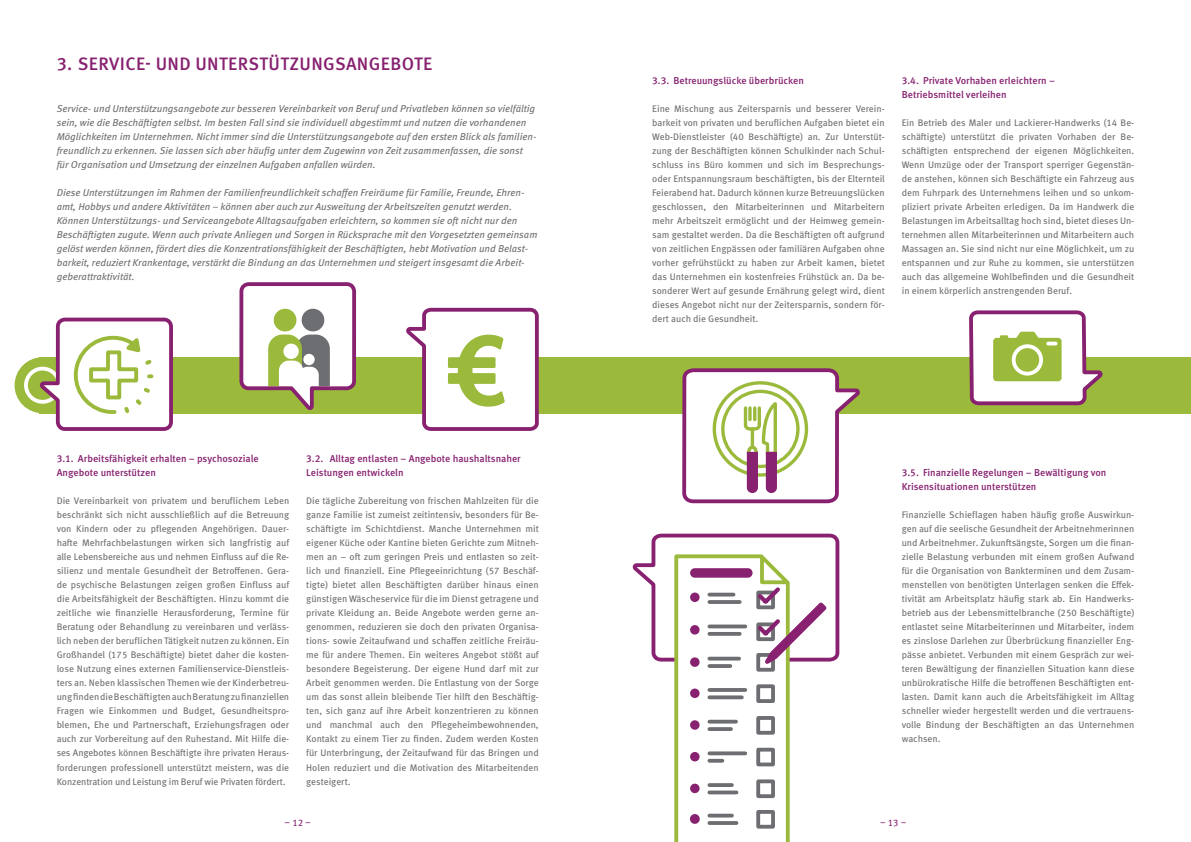
<style>
.page{position:relative;width:1191px;height:842px;background:#fff}
.page>*{position:absolute;margin:0;border:0;box-sizing:border-box;transform-origin:0 0}
.t1{font:500 18px "Meta Pro";letter-spacing:.02em;color:#872170}
.t2{font:italic 10px/14px "Meta Pro";color:#6d6e71}
.t3{font:500 10px/14px "Meta Pro";color:#872170}
.t4{font:9.5px/14px "Meta Pro";color:#6d6e71;text-align:justify}
.t5{font:9.5px "Meta Pro";color:#872170}
</style>
<div class="page">
<div style="left:40px;top:357px;width:1151px;height:56px;background:#9bba3c"></div>
<div style="left:15px;top:357px;width:56px;height:56px;background:#9bba3c;border-radius:50%"></div>
<svg style="left:26px;top:369px;width:33px;height:33px"></svg>
<div style="left:24px;top:367px;width:37px;height:37px;border:4px solid #fff;border-radius:50%"></div>
<svg style="left:403px;top:307px;width:137px;height:124px"></svg>
<svg style="left:239px;top:282px;width:117px;height:128px"></svg>
<svg style="left:969px;top:310px;width:134px;height:96px"></svg>
<svg style="left:1000px;top:335px;width:8px;height:6px"></svg>
<svg style="left:680px;top:368px;width:183px;height:136px"></svg>
<svg style="left:632px;top:533px;width:208px;height:309px"></svg>
<div style="left:690px;top:814px;width:9px;height:10px;border:5px solid #872170;border-radius:50%"></div>
<svg style="left:37px;top:317px;width:138px;height:114px"></svg>
<h1 class="t1" style="left:57px;top:50px;width:377px">3. SERVICE- UND UNTERSTÜTZUNGSANGEBOTE</h1>
<p class="t2" style="left:57px;top:101px;width:481px">Service- und Unterstützungsangebote zur besseren Vereinbarkeit von Beruf und Privatleben können so vielfältig sein, wie die Beschäftigten selbst. Im besten Fall sind sie individuell abgestimmt und nutzen die vorhandenen Möglichkeiten im Unternehmen. Nicht immer sind die Unterstützungsangebote auf den ersten Blick als familien&shy;freundlich zu erkennen. Sie lassen sich aber häufig unter dem Zugewinn von Zeit zusammenfassen, die sonst für Organisation und Umsetzung der einzelnen Aufgaben anfallen würden.</p>
<p class="t2" style="left:57px;top:185px;width:482px">Diese Unterstützungen im Rahmen der Familienfreundlichkeit schaffen Freiräume für Familie, Freunde, Ehren&shy;amt, Hobbys und andere Aktivitäten – können aber auch zur Ausweitung der Arbeitszeiten genutzt werden.<br>Können Unterstützungs- und Serviceangebote Alltagsaufgaben erleichtern, so kommen sie oft nicht nur den Beschäftigten zugute. Wenn auch private Anliegen und Sorgen in Rücksprache mit den Vorgesetzten gemeinsam gelöst werden können, fördert dies die Konzentrationsfähigkeit der Beschäftigten, hebt Motivation und Belast&shy;barkeit, reduziert Krankentage, verstärkt die Bindung an das Unternehmen und steigert insgesamt die Arbeit&shy;geberattraktivität.</p>
<p class="t3" style="left:57px;top:451px;width:204px">3.1. Arbeitsfähigkeit erhalten – psychosoziale<br>Angebote unterstützen</p>
<p class="t4" style="left:57px;top:493px;width:234px;text-align:left">Die Vereinbarkeit von privatem und beruflichem Leben beschränkt sich nicht ausschließlich auf die Betreuung von Kindern oder zu pflegenden Angehörigen. Dauer&shy;hafte Mehrfachbelastungen wirken sich langfristig auf alle Lebensbereiche aus und nehmen Einfluss auf die Re&shy;silienz und mentale Gesundheit der Betroffenen. Gera&shy;de psychische Belastungen zeigen großen Einfluss auf die Arbeitsfähigkeit der Beschäftigten. Hinzu kommt die zeitliche wie finanzielle Herausforderung, Termine für Beratung oder Behandlung zu vereinbaren und verläss&shy;lich neben der beruflichen Tätigkeit nutzen zu können. Ein Großhandel (175 Beschäftigte) bietet daher die kosten&shy;lose Nutzung eines externen Familienservice-Dienstleis&shy;ters an. Neben klassischen Themen wie der Kinderbetreu&shy;ung finden die Beschäftigten auch Beratung zu finanziellen Fragen wie Einkommen und Budget, Gesundheitspro&shy;blemen, Ehe und Partnerschaft, Erziehungsfragen oder auch zur Vorbereitung auf den Ruhestand. Mit Hilfe die&shy;ses Angebotes können Beschäftigte ihre privaten Heraus&shy;forderungen professionell unterstützt meistern, was die Konzentration und Leistung im Beruf wie Privaten fördert.</p>
<p class="t3" style="left:306px;top:451px;width:216px">3.2. Alltag entlasten – Angebote haushaltsnaher<br>Leistungen entwickeln</p>
<p class="t4" style="left:306px;top:493px;width:234px">Die tägliche Zubereitung von frischen Mahlzeiten für die ganze Familie ist zumeist zeitintensiv, besonders für Be&shy;schäftigte im Schichtdienst. Manche Unternehmen mit eigener Küche oder Kantine bieten Gerichte zum Mitneh&shy;men an – oft zum geringen Preis und entlasten so zeit&shy;lich und finanziell. Eine Pflegeeinrichtung (57 Beschäf&shy;tigte) bietet allen Beschäftigten darüber hinaus einen günstigen Wäscheservice für die im Dienst getragene und private Kleidung an. Beide Angebote werden gerne an&shy;genommen, reduzieren sie doch den privaten Organisa&shy;tions- sowie Zeitaufwand und schaffen zeitliche Freiräu&shy;me für andere Themen. Ein weiteres Angebot stößt auf besondere Begeisterung. Der eigene Hund darf mit zur Arbeit genommen werden. Die Entlastung von der Sorge um das sonst allein bleibende Tier hilft den Beschäftig&shy;ten, sich ganz auf ihre Arbeit konzentrieren zu können und manchmal auch den Pflegeheimbewohnenden, Kontakt zu einem Tier zu finden. Zudem werden Kosten für Unterbringung, der Zeitaufwand für das Bringen und Holen reduziert und die Motivation des Mitarbeitenden gesteigert.</p>
<p class="t3" style="left:652px;top:73px;width:153px">3.3. Betreuungslücke überbrücken</p>
<p class="t4" style="left:652px;top:101px;width:234px">Eine Mischung aus Zeitersparnis und besserer Verein&shy;barkeit von privaten und beruflichen Aufgaben bietet ein Web-Dienstleister (40 Beschäftigte) an. Zur Unterstüt&shy;zung der Beschäftigten können Schulkinder nach Schul&shy;schluss ins Büro kommen und sich im Besprechungs&shy;oder Entspannungsraum beschäftigten, bis der Elternteil Feierabend hat. Dadurch können kurze Betreuungslücken geschlossen, den Mitarbeiterinnen und Mitarbeitern mehr Arbeitszeit ermöglicht und der Heimweg gemein&shy;sam gestaltet werden. Da die Beschäftigten oft aufgrund von zeitlichen Engpässen oder familiären Aufgaben ohne vorher gefrühstückt zu haben zur Arbeit kamen, bietet das Unternehmen ein kostenfreies Frühstück an. Da be&shy;sonderer Wert auf gesunde Ernährung gelegt wird, dient dieses Angebot nicht nur der Zeitersparnis, sondern för&shy;dert auch die Gesundheit.</p>
<p class="t3" style="left:901px;top:73px;width:155px">3.4. Private Vorhaben erleichtern –<br>Betriebsmittel verleihen</p>
<p class="t4" style="left:901px;top:115px;width:234px">Ein Betrieb des Maler und Lackierer-Handwerks (14 Be&shy;schäftigte) unterstützt die privaten Vorhaben der Be&shy;schäftigten entsprechend der eigenen Möglichkeiten.<br>Wenn Umzüge oder der Transport sperriger Gegenstän&shy;de anstehen, können sich Beschäftigte ein Fahrzeug aus dem Fuhrpark des Unternehmens leihen und so unkom&shy;pliziert private Arbeiten erledigen. Da im Handwerk die Belastungen im Arbeitsalltag hoch sind, bietet dieses Un&shy;ternehmen allen Mitarbeiterinnen und Mitarbeitern auch Massagen an. Sie sind nicht nur eine Möglichkeit, um zu entspannen und zur Ruhe zu kommen, sie unterstützen auch das allgemeine Wohlbefinden und die Gesundheit in einem körperlich anstrengenden Beruf.</p>
<p class="t3" style="left:901px;top:465px;width:206px">3.5. Finanzielle Regelungen – Bewältigung von<br>Krisensituationen unterstützen</p>
<p class="t4" style="left:901px;top:507px;width:234px">Finanzielle Schieflagen haben häufig große Auswirkun&shy;gen auf die seelische Gesundheit der Arbeitnehmerinnen und Arbeitnehmer. Zukunftsängste, Sorgen um die finan&shy;zielle Belastung verbunden mit einem großen Aufwand für die Organisation von Bankterminen und dem Zusam&shy;menstellen von benötigten Unterlagen senken die Effek&shy;tivität am Arbeitsplatz häufig stark ab. Ein Handwerks&shy;betrieb aus der Lebensmittelbranche (250 Beschäftigte) entlastet seine Mitarbeiterinnen und Mitarbeiter, indem es zinslose Darlehen zur Überbrückung finanzieller Eng&shy;pässe anbietet. Verbunden mit einem Gespräch zur wei&shy;teren Bewältigung der finanziellen Situation kann diese unbürokratische Hilfe die betroffenen Beschäftigten ent&shy;lasten. Damit kann auch die Arbeitsfähigkeit im Alltag schneller wieder hergestellt werden und die vertrauens&shy;volle Bindung der Beschäftigten an das Unternehmen wachsen.</p>
<p class="t5" style="left:284px;top:816px;width:28px">– 12 –</p>
<p class="t5" style="left:880px;top:816px;width:28px">– 13 –</p>
</div>
